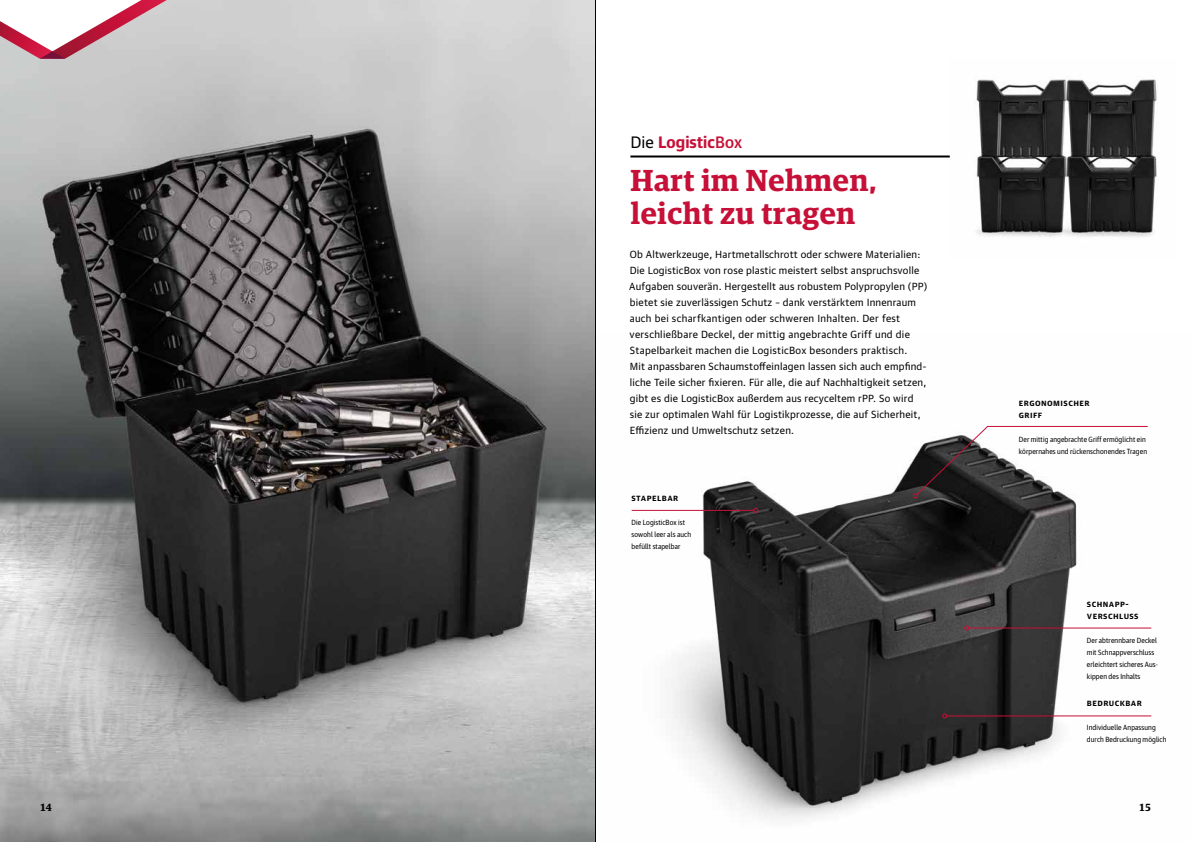
<style>
.page{position:relative;width:1191px;height:842px;background:#fff}
.page>*{position:absolute;margin:0;border:0;box-sizing:border-box;transform-origin:0 0}
.t1{font:600 30.4px/33px "Guardian Egyp";letter-spacing:.02em;color:#c61037}
.t2{font:700 16px "Guardian Text Sans";color:#c61037}
.t3{font:10px/16px "Guardian Text Sans";letter-spacing:.02em;color:#000}
.t4{font:700 10px "Guardian Text Egyp";color:#000}
.t5{font:700 8.5px/12px "Guardian Text Sans";letter-spacing:.05em;color:#000}
.t6{font:7.5px/12px "Guardian Sans Narrow";letter-spacing:.015em;color:#000}
.s1{font-weight:400;color:#000}
.s2{font-weight:500}
</style>
<div class="page">
<img style="left:632px;top:460px;width:520px;height:359px">
<img style="left:0;top:0;width:595px;height:842px">
<svg style="left:0;top:0;width:167px;height:59px"></svg>
<hr style="left:631px;top:510px;width:123px;height:1px;background:#c61037">
<svg style="left:753px;top:508px;width:5px;height:5px"></svg>
<svg style="left:913px;top:425px;width:235px;height:73px"></svg>
<hr style="left:968px;top:627px;width:183px;height:1px;background:#c61037">
<svg style="left:964px;top:625px;width:5px;height:5px"></svg>
<img style="left:947px;top:79px;width:210px;height:158px">
<hr style="left:946px;top:715px;width:205px;height:1px;background:#c61037">
<svg style="left:942px;top:713px;width:5px;height:5px"></svg>
<hr style="left:630px;top:155px;width:319px;height:2px;background:#000">
<hr style="left:595px;top:0;width:1px;height:842px;background:#000">
<h2 class="t2" style="left:630px;top:128px;width:113px"><span class="s1">Die</span> Logistic<span class="s2">Box</span></h2>
<h1 class="t1" style="left:630px;top:161px;width:248px">Hart im Nehmen, leicht zu tragen</h1>
<p class="t3" style="left:629px;top:245px;width:300px">Ob Altwerkzeuge, Hartmetallschrott oder schwere Materialien:<br>Die LogisticBox von rose plastic meistert selbst anspruchsvolle Aufgaben souverän. Hergestellt aus robustem Polypropylen (PP) bietet sie zuverlässigen Schutz – dank verstärktem Innenraum auch bei scharfkantigen oder schweren Inhalten. Der fest verschließbare Deckel, der mittig angebrachte Griff und die Stapelbarkeit machen die LogisticBox besonders praktisch.<br>Mit anpassbaren Schaumstoffeinlagen lassen sich auch empfind&shy;liche Teile sicher fixieren. Für alle, die auf Nachhaltigkeit setzen, gibt es die LogisticBox außerdem aus recyceltem rPP. So wird sie zur optimalen Wahl für Logistikprozesse, die auf Sicherheit, Effizienz und Umweltschutz setzen.</p>
<p class="t5" style="left:631px;top:490px;width:48px">stapelbar</p>
<p class="t6" style="left:631px;top:515px;width:61px">Die LogisticBox ist sowohl leer als auch befüllt stapelbar</p>
<p class="t5" style="left:1019px;top:396px;width:72px">ergonomischer griff</p>
<p class="t6" style="left:1019px;top:432px;width:130px">Der mittig angebrachte Griff ermöglicht ein körpernahes und rückenschonendes Tragen</p>
<p class="t5" style="left:1087px;top:597px;width:53px">schnapp&shy;verschluss</p>
<p class="t6" style="left:1087px;top:634px;width:73px">Der abtrennbare Deckel mit Schnappverschluss erleichtert sicheres Aus&shy;kippen des Inhalts</p>
<p class="t5" style="left:1087px;top:696px;width:56px">bedruckbar</p>
<p class="t6" style="left:1087px;top:721px;width:81px">Individuelle Anpassung durch Bedruckung möglich</p>
<p class="t4" style="left:40px;top:799px;width:14px">14</p>
<p class="t4" style="left:1138px;top:799px;width:14px">15</p>
</div>
